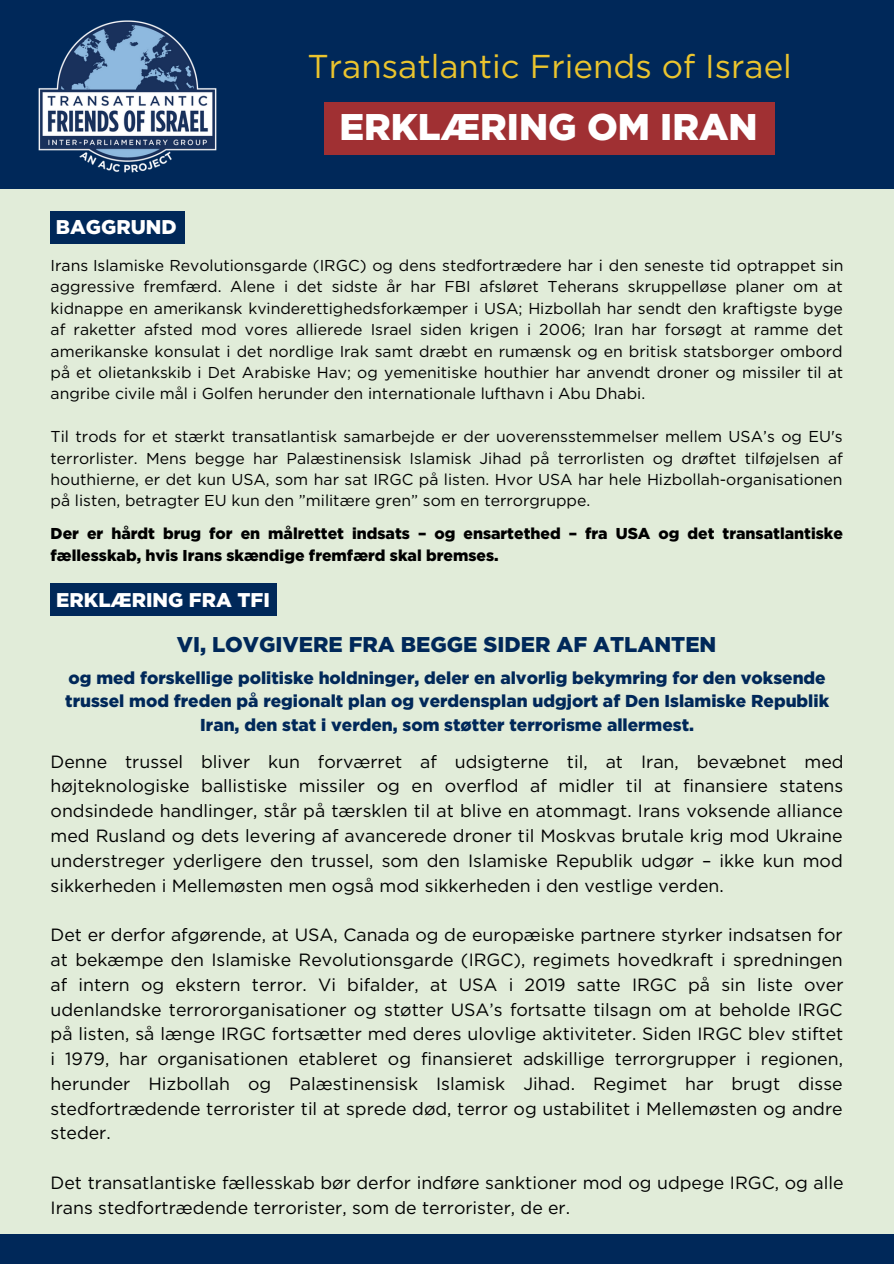
<style>
.page{position:relative;width:894px;height:1264px;background:#fff}
.page>*{position:absolute;margin:0;border:0;box-sizing:border-box;transform-origin:0 0}
.t1{font:900 37.05px "Gotham";color:#fff}
.t2{font:33px "Gotham";color:#ebc42e}
.t3{font:900 21.3px "Gotham";color:#002859}
.t4{font:900 19.8px "Gotham";color:#fff}
.t5{font:17.7px/24.8px "Gotham";color:#000;text-align:justify}
.t6{font:900 17.25px/23.7px "Gotham";color:#002859;text-align:center}
.t7{font:15.75px/21.5px "Gotham";color:#000;text-align:justify}
.t8{font:900 15.75px/21.5px "Gotham";color:#000}
</style>
<div class="page">
<div style="left:0;top:0;width:893px;height:1263px;background:#e1ecd9"></div>
<div style="left:0;top:1234px;width:893px;height:29px;background:#002859"></div>
<div style="left:0;top:0;width:893px;height:188px;background:#002859"></div>
<img style="left:38px;top:20px;width:179px;height:153px">
<div style="left:324px;top:102px;width:451px;height:53px;background:#a03033"></div>
<div style="left:51px;top:211px;width:134px;height:33px;background:#002859"></div>
<div style="left:51px;top:583px;width:226px;height:33px;background:#002859"></div>
<p class="t4" style="left:56px;top:219px;width:122px">BAGGRUND</p>
<h2 class="t2" style="left:307px;top:51px;width:486px">Transatlantic Friends of Israel</h2>
<h1 class="t1" style="left:339px;top:110px;width:419px">ERKLÆRING OM IRAN</h1>
<p class="t7" style="left:51px;top:255px;width:794px">Irans Islamiske Revolutionsgarde (IRGC) og dens stedfortrædere har i den seneste tid optrappet sin aggressive fremfærd. Alene i det sidste år har FBI afsløret Teherans skruppelløse planer om at kidnappe en amerikansk kvinderettighedsforkæmper i USA; Hizbollah har sendt den kraftigste byge af raketter afsted mod vores allierede Israel siden krigen i 2006; Iran har forsøgt at ramme det amerikanske konsulat i det nordlige Irak samt dræbt en rumænsk og en britisk statsborger ombord på et olietankskib i Det Arabiske Hav; og yemenitiske houthier har anvendt droner og missiler til at angribe civile mål i Golfen herunder den internationale lufthavn i Abu Dhabi.</p>
<p class="t7" style="left:51px;top:427px;width:793px">Til trods for et stærkt transatlantisk samarbejde er der uoverensstemmelser mellem USA’s og EU's terrorlister. Mens begge har Palæstinensisk Islamisk Jihad på terrorlisten og drøftet tilføjelsen af houthierne, er det kun USA, som har sat IRGC på listen. Hvor USA har hele Hizbollah-organisationen på listen, betragter EU kun den ”militære gren” som en terrorgruppe.</p>
<p class="t8" style="left:51px;top:524px;width:793px">Der er hårdt brug for en målrettet indsats – og ensartethed – fra USA og det transatlantiske fællesskab, hvis Irans skændige fremfærd skal bremses.</p>
<p class="t4" style="left:56px;top:590px;width:215px">ERKLÆRING FRA TFI</p>
<p class="t3" style="left:177px;top:635px;width:541px">VI, LOVGIVERE FRA BEGGE SIDER AF ATLANTEN</p>
<p class="t6" style="left:65px;top:666px;width:765px">og med forskellige politiske holdninger, deler en alvorlig bekymring for den voksende trussel mod freden på regionalt plan og verdensplan udgjort af Den Islamiske Republik<br>Iran, den stat i verden, som støtter terrorisme allermest.</p>
<p class="t5" style="left:51px;top:750px;width:794px">Denne trussel bliver kun forværret af udsigterne til, at Iran, bevæbnet med højteknologiske ballistiske missiler og en overflod af midler til at finansiere statens ondsindede handlinger, står på tærsklen til at blive en atommagt. Irans voksende alliance med Rusland og dets levering af avancerede droner til Moskvas brutale krig mod Ukraine understreger yderligere den trussel, som den Islamiske Republik udgør – ikke kun mod sikkerheden i Mellemøsten men også mod sikkerheden i den vestlige verden.</p>
<p class="t5" style="left:51px;top:923px;width:794px">Det er derfor afgørende, at USA, Canada og de europæiske partnere styrker indsatsen for at bekæmpe den Islamiske Revolutionsgarde (IRGC), regimets hovedkraft i spredningen af intern og ekstern terror. Vi bifalder, at USA i 2019 satte IRGC på sin liste over udenlandske terrororganisationer og støtter USA’s fortsatte tilsagn om at beholde IRGC på listen, så længe IRGC fortsætter med deres ulovlige aktiviteter. Siden IRGC blev stiftet i 1979, har organisationen etableret og finansieret adskillige terrorgrupper i regionen, herunder Hizbollah og Palæstinensisk Islamisk Jihad. Regimet har brugt disse stedfortrædende terrorister til at sprede død, terror og ustabilitet i Mellemøsten og andre steder.</p>
<p class="t5" style="left:51px;top:1171px;width:794px">Det transatlantiske fællesskab bør derfor indføre sanktioner mod og udpege IRGC, og alle<br>Irans stedfortrædende terrorister, som de terrorister, de er.</p>
</div>
